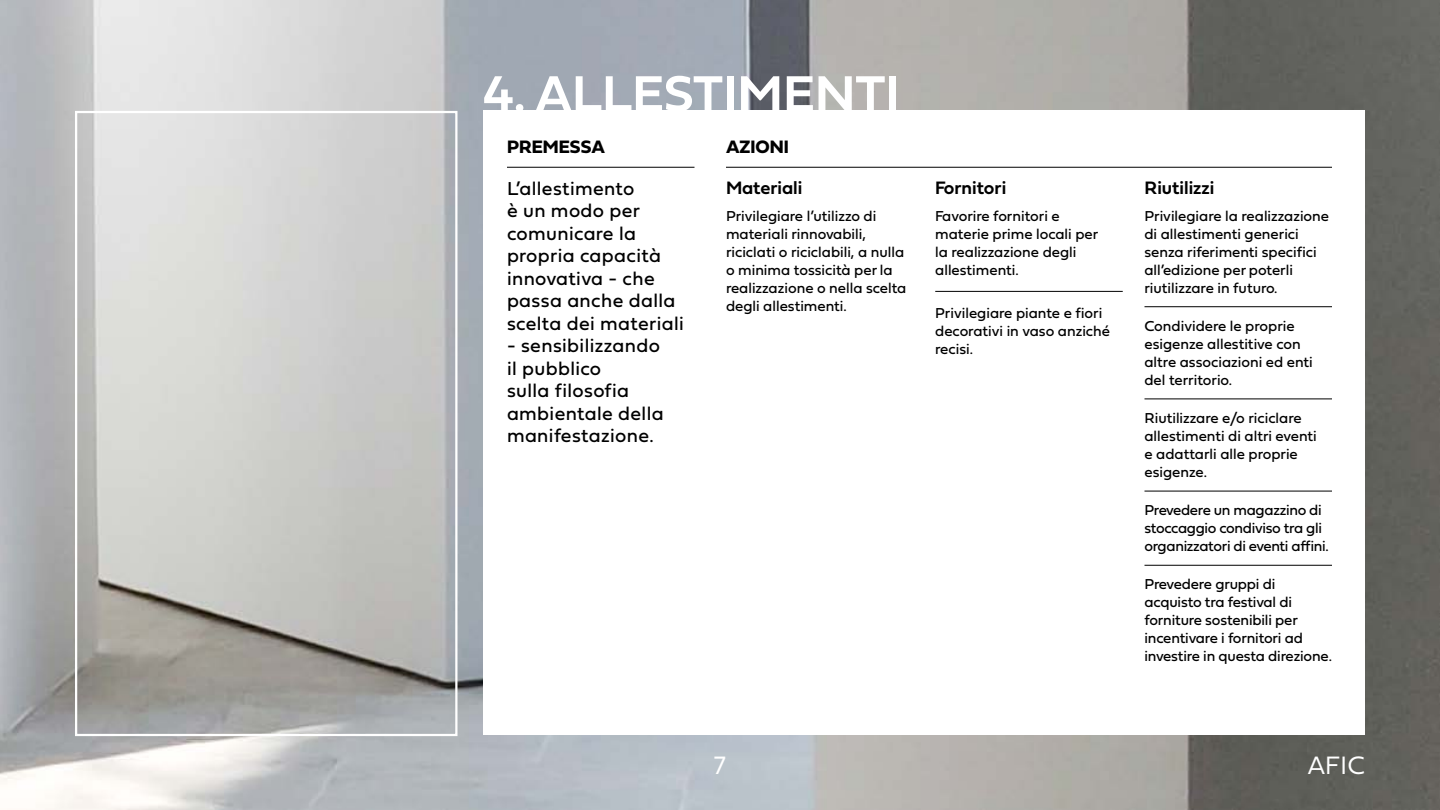
<style>
.page{position:relative;width:1440px;height:810px;background:#fff}
.page>*{position:absolute;margin:0;border:0;box-sizing:border-box;transform-origin:0 0}
.t1{font:600 52.5px "Fieldwork Hum";color:#fff}
.t2{font:300 26.25px "Fieldwork Geo";color:#fff}
.t3{font:19.5px/22.5px "Fieldwork Geo";letter-spacing:.02em;color:#000}
.t4{font:600 18.75px "Fieldwork Geo";color:#000}
.t5{font:700 18.75px "Fieldwork Geo";color:#000}
.t6{font:15px/18px "Fieldwork Geo";color:#000}
.t7{font:15px/18px "Fieldwork Geo";letter-spacing:-.02em;color:#000}
</style>
<div class="page">
<img style="left:0;top:0;width:1440px;height:810px">
<div style="left:483px;top:111px;width:882px;height:624px;background:#fff"></div>
<hr style="left:507px;top:167px;width:187px;height:1px;background:#000">
<hr style="left:1144px;top:306px;width:188px;height:1px;background:#000">
<hr style="left:1144px;top:399px;width:188px;height:1px;background:#000">
<hr style="left:1144px;top:491px;width:188px;height:1px;background:#000">
<hr style="left:1144px;top:565px;width:188px;height:1px;background:#000">
<hr style="left:935px;top:291px;width:188px;height:1px;background:#000">
<hr style="left:726px;top:167px;width:606px;height:1px;background:#000">
<div style="left:75px;top:111px;width:383px;height:625px;border:2px solid #fff"></div>
<h1 class="t1" style="left:483px;top:52px;width:418px">4. ALLESTIMENTI</h1>
<p class="t5" style="left:507px;top:132px;width:100px">PREMESSA</p>
<p class="t5" style="left:726px;top:132px;width:64px">AZIONI</p>
<h3 class="t3" style="left:507px;top:176px;width:178px">L’allestimento<br>è un modo per comunicare la propria capacità innovativa - che passa anche dalla scelta dei materiali</h3>
<h3 class="t3" style="left:507px;top:334px;width:158px">- sensibilizzando il pubblico<br>sulla filosofia ambientale della manifestazione.</h3>
<p class="t4" style="left:726px;top:173px;width:78px">Materiali</p>
<p class="t6" style="left:726px;top:206px;width:182px">Privilegiare l’utilizzo di materiali rinnovabili, riciclati o riciclabili, a nulla o minima tossicità per la realizzazione o nella scelta degli allestimenti.</p>
<p class="t6" style="left:1144px;top:206px;width:186px">Privilegiare la realizzazione di allestimenti generici senza riferimenti specifici all’edizione per poterli riutilizzare in futuro.</p>
<p class="t4" style="left:935px;top:173px;width:73px">Fornitori</p>
<p class="t4" style="left:1144px;top:173px;width:71px">Riutilizzi</p>
<p class="t6" style="left:935px;top:206px;width:165px">Favorire fornitori e materie prime locali per la realizzazione degli allestimenti.</p>
<p class="t6" style="left:935px;top:304px;width:176px">Privilegiare piante e fiori decorativi in vaso anziché recisi.</p>
<p class="t6" style="left:1144px;top:316px;width:170px">Condividere le proprie esigenze allestitive con altre associazioni ed enti del territorio.</p>
<p class="t6" style="left:1144px;top:409px;width:174px">Riutilizzare e/o riciclare allestimenti di altri eventi e adattarli alle proprie esigenze.</p>
<p class="t7" style="left:1144px;top:501px;width:186px">Prevedere un magazzino di stoccaggio condiviso tra gli organizzatori di eventi affini.</p>
<p class="t6" style="left:1144px;top:575px;width:189px">Prevedere gruppi di acquisto tra festival di forniture sostenibili per incentivare i fornitori ad investire in questa direzione.</p>
<h2 class="t2" style="left:714px;top:744px;width:14px">7</h2>
<h2 class="t2" style="left:1308px;top:744px;width:59px">AFIC</h2>
</div>
